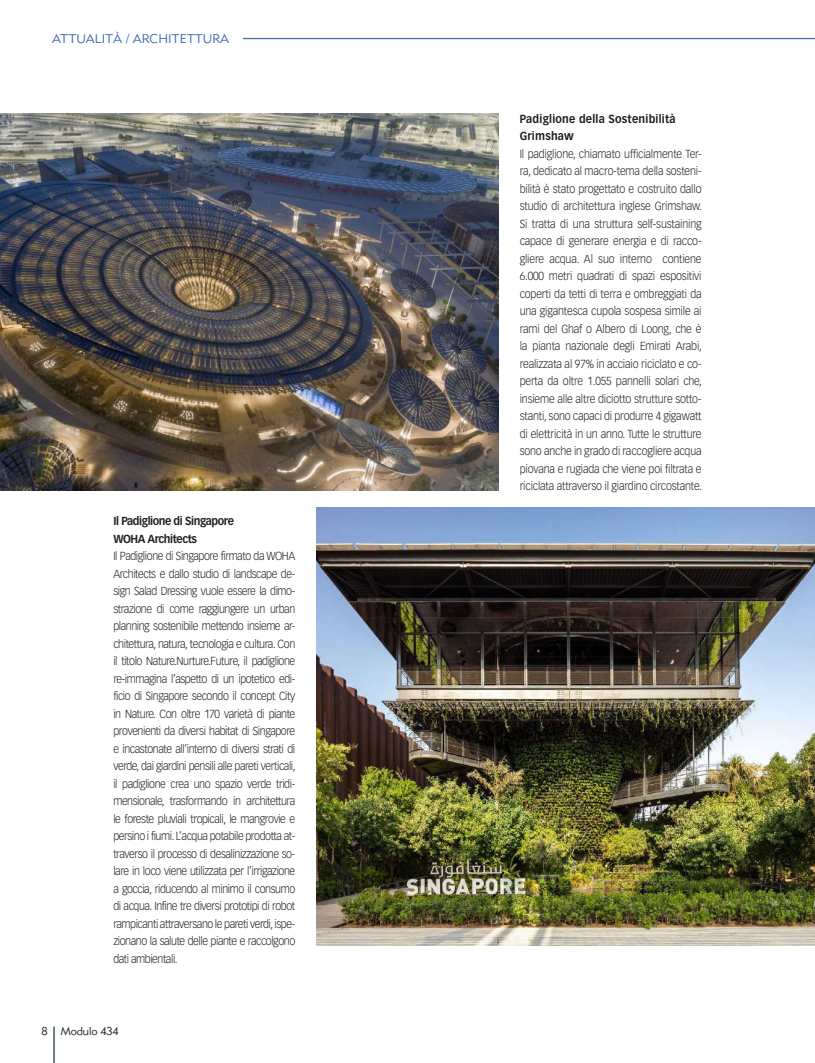
<style>
.page{position:relative;width:815px;height:1063px;background:#fff}
.page>*{position:absolute;margin:0;border:0;box-sizing:border-box;transform-origin:0 0}
.t1{font:12.5px "Metro Lite Two";color:#4168b2}
.t2{font:300 11.5px/17.5px "Vectora LT Std";letter-spacing:-.035em;color:#231f20;text-align:justify;scale:.92 1}
.t3{font:700 11.5px/17.5px "Vectora LT Std";letter-spacing:-.04em;color:#231f20;scale:.92 1}
.t4{font:700 11.5px/17.5px "Vectora LT Std";letter-spacing:.01em;color:#231f20;scale:.92 1}
.t5{font:11.25px "Metro Lite Two";letter-spacing:-.015em;color:#231f20}
</style>
<div class="page">
<hr style="left:53px;top:1027px;width:2px;height:36px;background:#647882">
<img style="left:317px;top:508px;width:498px;height:437px">
<img style="left:0;top:113px;width:498px;height:378px">
<hr style="left:243px;top:38px;width:572px;height:1px;background:#4168b2">
<p class="t1" style="left:52px;top:31px;width:178px">ATTUALITÀ / ARCHITETTURA</p>
<p class="t3" style="left:113px;top:512px;width:133px">Il Padiglione di Singapore<br>WOHA Architects</p>
<p class="t2" style="left:113px;top:547px;width:200px">Il Padiglione di Singapore firmato da WOHA Architects e dallo studio di landscape de&shy;sign Salad Dressing vuole essere la dimo&shy;strazione di come raggiungere un urban planning sostenibile mettendo insieme ar&shy;chitettura, natura, tecnologia e cultura. Con il titolo Nature.Nurture.Future, il padiglione re-immagina l’aspetto di un ipotetico edi&shy;ficio di Singapore secondo il concept City in Nature. Con oltre 170 varietà di piante provenienti da diversi habitat di Singapore e incastonate all’interno di diversi strati di verde, dai giardini pensili alle pareti verticali, il padiglione crea uno spazio verde tridi&shy;mensionale, trasformando in architettura le foreste pluviali tropicali, le mangrovie e persino i fiumi. L’acqua potabile prodotta at&shy;traverso il processo di desalinizzazione so&shy;lare in loco viene utilizzata per l’irrigazione a goccia, riducendo al minimo il consumo di acqua. Infine tre diversi prototipi di robot rampicanti attraversano le pareti verdi, ispe&shy;zionano la salute delle piante e raccolgono dati ambientali.</p>
<p class="t5" style="left:42px;top:1025px;width:79px">8 Modulo 434</p>
<p class="t4" style="left:520px;top:110px;width:171px">Padiglione della Sostenibilità<br>Grimshaw</p>
<p class="t2" style="left:520px;top:145px;width:200px">Il padiglione, chiamato ufficialmente Ter&shy;ra, dedicato al macro-tema della sosteni&shy;bilità è stato progettato e costruito dallo studio di architettura inglese Grimshaw.<br>Si tratta di una struttura self-sustaining capace di generare energia e di racco&shy;gliere acqua. Al suo interno contiene 6.000 metri quadrati di spazi espositivi coperti da tetti di terra e ombreggiati da una gigantesca cupola sospesa simile ai rami del Ghaf o Albero di Loong, che è la pianta nazionale degli Emirati Arabi, realizzata al 97% in acciaio riciclato e co&shy;perta da oltre 1.055 pannelli solari che, insieme alle altre diciotto strutture sotto&shy;stanti, sono capaci di produrre 4 gigawatt di elettricità in un anno. Tutte le strutture sono anche in grado di raccogliere acqua piovana e rugiada che viene poi filtrata e riciclata attraverso il giardino circostante.</p>
</div>
